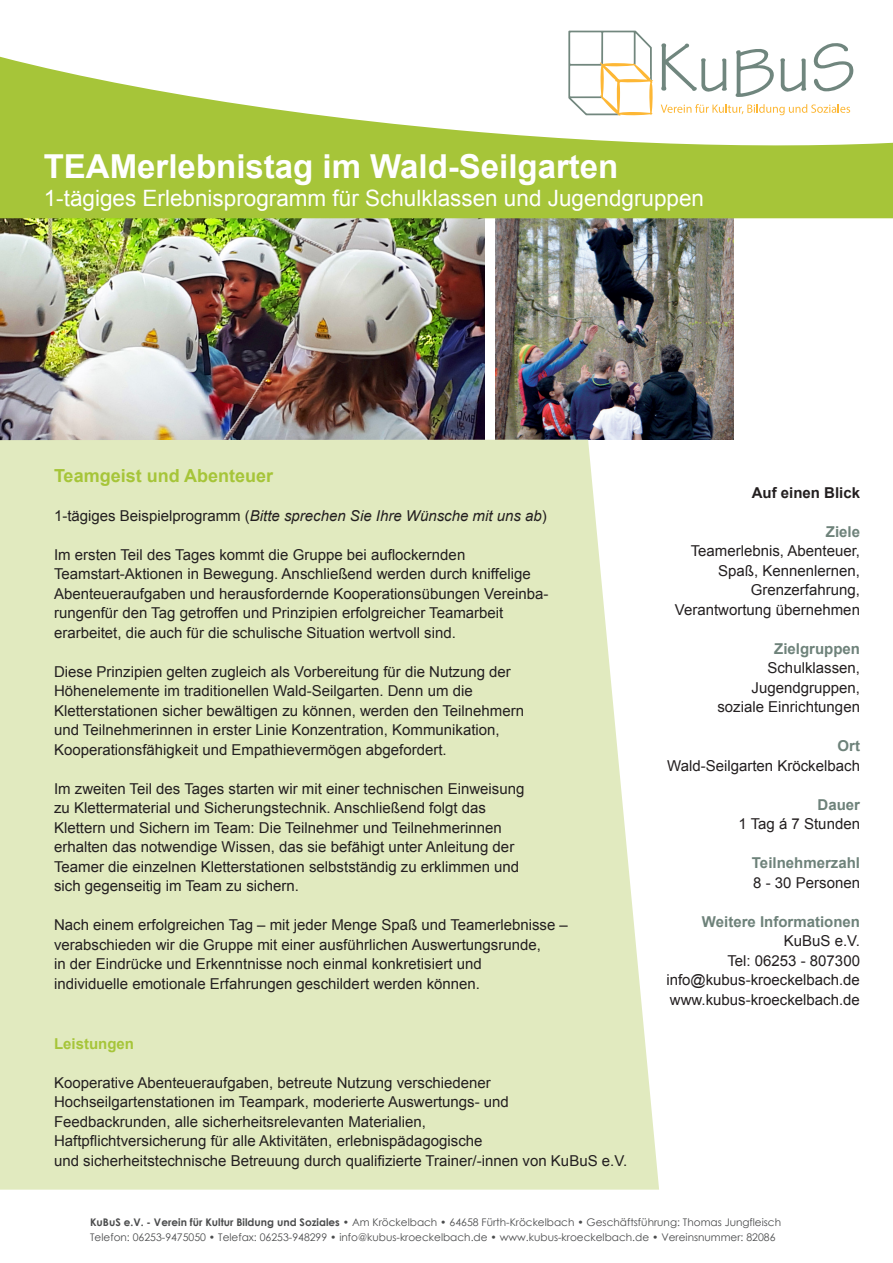
<style>
.page{position:relative;width:893px;height:1263px;background:#fff}
.page>*{position:absolute;margin:0;border:0;box-sizing:border-box;transform-origin:0 0}
.t1{font:700 33px "Arial";color:#fff}
.t2{font:22.5px "Arial";color:#fff}
.t3{font:700 18px "Arial";color:#a6c539}
.t4{font:15px/19.5px "Arial";color:#231f20}
.t5{font:italic 15px "Arial";color:#231f20}
.t6{font:700 15px "Arial";color:#6e827a}
.t7{font:700 15px "Arial";color:#231f20}
.t8{font:700 15px "Arial";color:#a6c539}
.t9{font:10.5px/15px "Century Gothic";color:#4b4c4d}
.s1{font-style:normal}
.s2{font-weight:700}
</style>
<div class="page">
<img style="left:495px;top:218px;width:238px;height:222px">
<img style="left:0;top:218px;width:485px;height:222px">
<div style="left:0;top:440px;width:659px;height:749px;background:#e1eabf"></div>
<svg style="left:0;top:30px;width:893px;height:188px;fill:#a6c539"></svg>
<svg style="left:735px;top:49px;width:39px;height:48px"></svg>
<svg style="left:813px;top:42px;width:41px;height:49px"></svg>
<svg style="left:780px;top:58px;width:26px;height:34px"></svg>
<svg style="left:661px;top:43px;width:66px;height:49px"></svg>
<svg style="left:568px;top:31px;width:85px;height:85px"></svg>
<svg style="left:661px;top:104px;width:189px;height:11px"></svg>
<h1 class="t1" style="left:44px;top:144px;width:576px">TEAMerlebnistag im Wald-Seilgarten</h1>
<h2 class="t2" style="left:44px;top:184px;width:662px">1-tägiges Erlebnisprogramm für Schulklassen und Jugendgruppen</h2>
<p class="t3" style="left:54px;top:463px;width:221px">Teamgeist und Abenteuer</p>
<p class="t5" style="left:54px;top:506px;width:494px"><span class="s1">1-tägiges Beispielprogramm (</span>Bitte sprechen Sie Ihre Wünsche mit uns ab<span class="s1">)</span></p>
<p class="t4" style="left:54px;top:545px;width:496px">Im ersten Teil des Tages kommt die Gruppe bei auflockernden Teamstart-Aktionen in Bewegung. Anschließend werden durch kniffelige Abenteueraufgaben und herausfordernde Kooperationsübungen Vereinba&shy;rungenfür den Tag getroffen und Prinzipien erfolgreicher Teamarbeit erarbeitet, die auch für die schulische Situation wertvoll sind.</p>
<p class="t4" style="left:54px;top:662px;width:471px">Diese Prinzipien gelten zugleich als Vorbereitung für die Nutzung der Höhenelemente im traditionellen Wald-Seilgarten. Denn um die Kletterstationen sicher bewältigen zu können, werden den Teilnehmern und Teilnehmerinnen in erster Linie Konzentration, Kommunikation, Kooperationsfähigkeit und Empathievermögen abgefordert.</p>
<p class="t4" style="left:54px;top:779px;width:472px">Im zweiten Teil des Tages starten wir mit einer technischen Einweisung zu Klettermaterial und Sicherungstechnik. Anschließend folgt das Klettern und Sichern im Team: Die Teilnehmer und Teilnehmerinnen erhalten das notwendige Wissen, das sie befähigt unter Anleitung der Teamer die einzelnen Kletterstationen selbstständig zu erklimmen und sich gegenseitig im Team zu sichern.</p>
<p class="t4" style="left:54px;top:915px;width:515px">Nach einem erfolgreichen Tag – mit jeder Menge Spaß und Teamerlebnisse – verabschieden wir die Gruppe mit einer ausführlichen Auswertungsrunde,<br>in der Eindrücke und Erkenntnisse noch einmal konkretisiert und<br>individuelle emotionale Erfahrungen geschildert werden können.</p>
<p class="t8" style="left:54px;top:1033px;width:82px">Leistungen</p>
<p class="t4" style="left:54px;top:1073px;width:575px">Kooperative Abenteueraufgaben, betreute Nutzung verschiedener Hochseilgartenstationen im Teampark, moderierte Auswertungs- und Feedbackrunden, alle sicherheitsrelevanten Materialien,<br>Haftpflichtversicherung für alle Aktivitäten, erlebnispädagogische<br>und sicherheitstechnische Betreuung durch qualifizierte Trainer/-innen von KuBuS e.V.</p>
<p class="t7" style="left:752px;top:482px;width:110px">Auf einen Blick</p>
<p class="t6" style="left:826px;top:521px;width:36px">Ziele</p>
<p class="t4" style="left:675px;top:541px;width:187px;text-align:right">Teamerlebnis, Abenteuer,<br>Spaß, Kennenlernen,<br>Grenzerfahrung,<br>Verantwortung übernehmen</p>
<p class="t6" style="left:774px;top:638px;width:87px">Zielgruppen</p>
<p class="t4" style="left:717px;top:658px;width:144px;text-align:right">Schulklassen,<br>Jugendgruppen, soziale Einrichtungen</p>
<p class="t6" style="left:837px;top:736px;width:24px">Ort</p>
<p class="t4" style="left:667px;top:756px;width:194px">Wald-Seilgarten Kröckelbach</p>
<p class="t6" style="left:817px;top:794px;width:44px">Dauer</p>
<p class="t4" style="left:738px;top:814px;width:123px">1 Tag á 7 Stunden</p>
<p class="t6" style="left:752px;top:853px;width:110px">Teilnehmerzahl</p>
<p class="t4" style="left:753px;top:873px;width:108px">8 - 30 Personen</p>
<p class="t6" style="left:702px;top:911px;width:160px">Weitere Informationen</p>
<p class="t4" style="left:666px;top:931px;width:195px;text-align:right">KuBuS e.V.<br>Tel: 06253 - 807300 info@kubus-kroeckelbach.de www.kubus-kroeckelbach.de</p>
<p class="t9" style="left:90px;top:1215px;width:692px"><span class="s2">KuBuS e.V. - Verein für Kultur Bildung und Soziales</span> • Am Kröckelbach • 64658 Fürth-Kröckelbach • Geschäftsführung: Thomas Jungfleisch<br>Telefon: 06253-9475050 • Telefax: 06253-948299 • info@kubus-kroeckelbach.de • www.kubus-kroeckelbach.de • Vereinsnummer: 82086</p>
</div>
